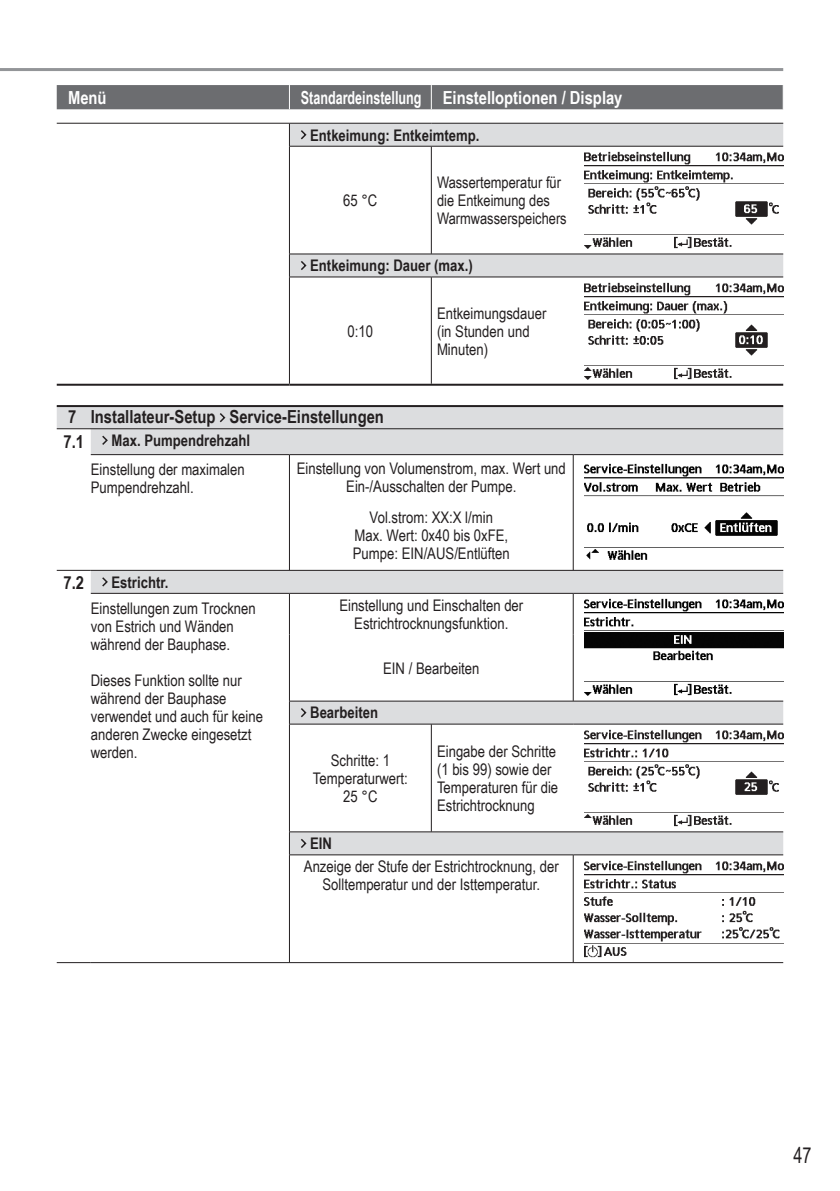
<style>
.page{position:relative;width:840px;height:1191px;background:#fff}
.page>*{position:absolute;margin:0;border:0;box-sizing:border-box;transform-origin:0 0}
.t1{font:22px "Arial Narrow";color:#231f20;scale:.9 1}
.t2{font:700 18px/24px "Arial Narrow";color:#231f20}
.t3{font:700 18px "Arial Narrow";color:#fff;scale:.85 1}
.t4{font:700 18px "Arial Narrow";color:#fff}
.t5{font:16px/18px "Arial Narrow";color:#231f20}
.t6{font:700 16px "Arial Narrow";color:#231f20}
</style>
<div class="page">
<hr style="left:0;top:68px;width:782px;height:3px;background:#939598">
<div style="left:57px;top:85px;width:726px;height:24px;background:#6c6d70"></div>
<svg style="left:290px;top:124px;width:492px;height:153px"></svg>
<hr style="left:289px;top:384px;width:493px;height:2px;background:#231f20">
<hr style="left:57px;top:123px;width:232px;height:1px;background:#231f20">
<hr style="left:57px;top:384px;width:232px;height:2px;background:#231f20">
<hr style="left:289px;top:123px;width:142px;height:1px;background:#231f20">
<svg style="left:289px;top:123px;width:1px;height:23px"></svg>
<hr style="left:431px;top:123px;width:351px;height:1px;background:#231f20">
<hr style="left:289px;top:146px;width:142px;height:1px;background:#231f20">
<hr style="left:289px;top:146px;width:1px;height:108px;background:#231f20">
<hr style="left:431px;top:146px;width:351px;height:1px;background:#231f20">
<svg style="left:289px;top:255px;width:1px;height:22px"></svg>
<hr style="left:289px;top:277px;width:142px;height:1px;background:#231f20">
<hr style="left:289px;top:277px;width:1px;height:107px;background:#231f20">
<hr style="left:431px;top:277px;width:351px;height:1px;background:#231f20">
<hr style="left:431px;top:146px;width:1px;height:108px;background:#231f20">
<hr style="left:289px;top:254px;width:493px;height:1px;background:#231f20">
<hr style="left:431px;top:277px;width:1px;height:107px;background:#231f20">
<svg style="left:299px;top:128px;width:8px;height:13px"></svg>
<img style="left:584px;top:150px;width:198px;height:100px">
<svg style="left:299px;top:259px;width:8px;height:13px"></svg>
<img style="left:584px;top:282px;width:198px;height:98px">
<svg style="left:57px;top:407px;width:725px;height:447px"></svg>
<hr style="left:572px;top:634px;width:1px;height:67px;background:#231f20">
<hr style="left:289px;top:455px;width:1px;height:45px;background:#231f20">
<hr style="left:289px;top:500px;width:1px;height:70px;background:#231f20">
<hr style="left:289px;top:593px;width:1px;height:41px;background:#231f20">
<hr style="left:289px;top:634px;width:1px;height:67px;background:#231f20">
<svg style="left:289px;top:702px;width:1px;height:22px"></svg>
<hr style="left:289px;top:724px;width:1px;height:107px;background:#231f20">
<svg style="left:289px;top:832px;width:1px;height:22px"></svg>
<hr style="left:289px;top:855px;width:1px;height:107px;background:#231f20">
<hr style="left:572px;top:855px;width:1px;height:107px;background:#231f20">
<hr style="left:57px;top:428px;width:725px;height:1px;background:#231f20">
<hr style="left:57px;top:570px;width:34px;height:1px;background:#231f20">
<hr style="left:572px;top:455px;width:1px;height:45px;background:#231f20">
<hr style="left:572px;top:500px;width:1px;height:70px;background:#231f20">
<hr style="left:572px;top:593px;width:1px;height:41px;background:#231f20">
<hr style="left:431px;top:724px;width:1px;height:107px;background:#231f20">
<hr style="left:91px;top:454px;width:198px;height:1px;background:#231f20">
<hr style="left:91px;top:593px;width:198px;height:1px;background:#231f20">
<hr style="left:289px;top:454px;width:284px;height:1px;background:#231f20">
<hr style="left:289px;top:593px;width:284px;height:1px;background:#231f20">
<hr style="left:289px;top:724px;width:284px;height:1px;background:#231f20">
<hr style="left:289px;top:854px;width:284px;height:1px;background:#231f20">
<hr style="left:573px;top:454px;width:209px;height:1px;background:#231f20">
<hr style="left:573px;top:593px;width:209px;height:1px;background:#231f20">
<hr style="left:573px;top:724px;width:209px;height:1px;background:#231f20">
<hr style="left:573px;top:854px;width:209px;height:1px;background:#231f20">
<hr style="left:57px;top:962px;width:34px;height:1px;background:#231f20">
<hr style="left:289px;top:831px;width:493px;height:1px;background:#231f20">
<hr style="left:57px;top:405px;width:725px;height:2px;background:#231f20">
<hr style="left:91px;top:570px;width:691px;height:1px;background:#231f20">
<hr style="left:289px;top:701px;width:493px;height:1px;background:#231f20">
<hr style="left:91px;top:962px;width:691px;height:1px;background:#231f20">
<svg style="left:218px;top:411px;width:8px;height:13px"></svg>
<svg style="left:100px;top:434px;width:9px;height:12px"></svg>
<img style="left:584px;top:463px;width:198px;height:99px">
<svg style="left:100px;top:575px;width:9px;height:13px"></svg>
<img style="left:584px;top:597px;width:198px;height:100px">
<svg style="left:299px;top:706px;width:8px;height:13px"></svg>
<img style="left:584px;top:728px;width:198px;height:99px">
<svg style="left:299px;top:837px;width:8px;height:12px"></svg>
<img style="left:584px;top:860px;width:198px;height:98px">
<p class="t4" style="left:68px;top:87px;width:40px">Menü</p>
<p class="t3" style="left:300px;top:87px;width:380px">Standardeinstellung Einstelloptionen / Display</p>
<p class="t6" style="left:310px;top:126px;width:171px">Entkeimung: Entkeimtemp.</p>
<p class="t5" style="left:437px;top:173px;width:131px">Wassertemperatur für die Entkeimung des<br>Warmwasserspeichers</p>
<p class="t6" style="left:310px;top:256px;width:164px">Entkeimung: Dauer (max.)</p>
<p class="t5" style="left:343px;top:191px;width:36px">65 °C</p>
<p class="t5" style="left:347px;top:322px;width:27px">0:10</p>
<p class="t5" style="left:437px;top:304px;width:111px">Entkeimungsdauer (in Stunden und<br>Minuten)</p>
<p class="t2" style="left:63px;top:405px;width:322px">7 Installateur-Setup Service-Einstellungen<br>7.1</p>
<p class="t6" style="left:111px;top:431px;width:140px">Max. Pumpendrehzahl</p>
<p class="t5" style="left:91px;top:460px;width:155px">Einstellung der maximalen<br>Pumpendrehzahl.</p>
<p class="t5" style="left:296px;top:459px;width:270px;text-align:center">Einstellung von Volumenstrom, max. Wert und<br>Ein-/Ausschalten der Pumpe.</p>
<p class="t5" style="left:352px;top:508px;width:158px;text-align:center">Vol.strom: XX:X l/min<br>Max. Wert: 0x40 bis 0xFE,<br>Pumpe: EIN/AUS/Entlüften</p>
<p class="t2" style="left:63px;top:570px;width:22px">7.2</p>
<p class="t6" style="left:111px;top:573px;width:58px">Estrichtr.</p>
<p class="t5" style="left:91px;top:598px;width:166px">Einstellungen zum Trocknen von Estrich und Wänden während der Bauphase.</p>
<p class="t5" style="left:91px;top:670px;width:174px">Dieses Funktion sollte nur während der Bauphase verwendet und auch für keine anderen Zwecke eingesetzt werden.</p>
<p class="t5" style="left:339px;top:596px;width:185px;text-align:center">Einstellung und Einschalten der<br>Estrichtrocknungsfunktion.</p>
<p class="t5" style="left:383px;top:659px;width:98px">EIN / Bearbeiten</p>
<p class="t6" style="left:310px;top:703px;width:69px">Bearbeiten</p>
<p class="t5" style="left:313px;top:751px;width:96px;text-align:center">Schritte: 1<br>Temperaturwert:<br>25 °C</p>
<p class="t5" style="left:437px;top:742px;width:123px">Eingabe der Schritte (1 bis 99) sowie der<br>Temperaturen für die<br>Estrichtrocknung</p>
<p class="t6" style="left:310px;top:834px;width:23px">EIN</p>
<p class="t5" style="left:304px;top:857px;width:256px;text-align:center">Anzeige der Stufe der Estrichtrocknung, der<br>Solltemperatur und der Isttemperatur.</p>
<h1 class="t1" style="left:793px;top:1142px;width:22px">47</h1>
</div>
